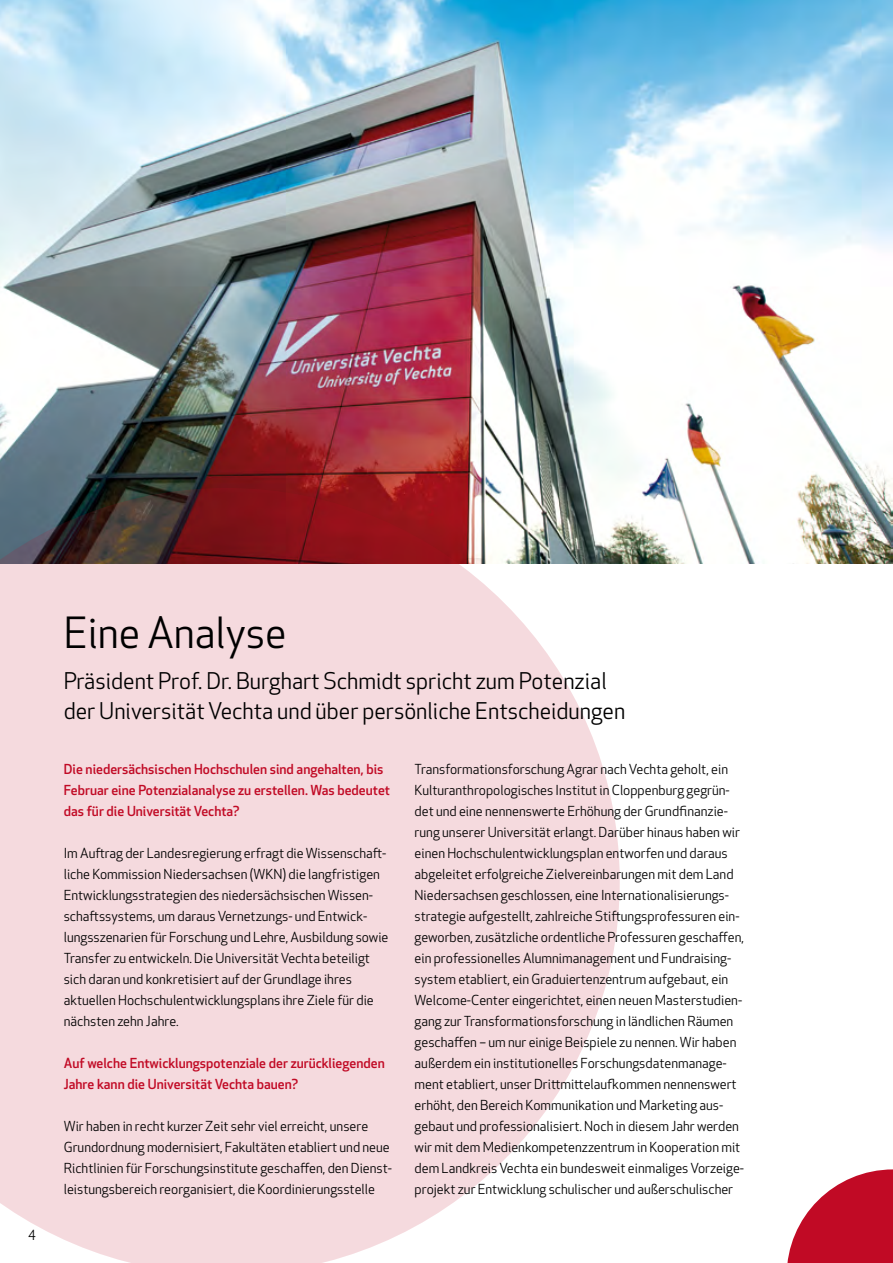
<style>
.page{position:relative;width:893px;height:1263px;background:#fff}
.page>*{position:absolute;margin:0;border:0;box-sizing:border-box;transform-origin:0 0}
.t1{font:42px "Apex New";color:#000}
.t2{font:22.5px/30px "Apex New";color:#000}
.t3{font:13.5px/21px "Apex New";color:#000}
.t4{font:500 13.5px/21px "Apex New";color:#c10a25}
</style>
<div class="page">
<svg style="left:787px;top:1169px;width:106px;height:94px"></svg>
<img style="left:0;top:0;width:893px;height:564px">
<svg style="left:0;top:488px;width:620px;height:775px;background:#eacfd2"></svg>
<p class="t3" style="left:28px;top:1225px;width:9px">4</p>
<h1 class="t1" style="left:64px;top:606px;width:224px">Eine Analyse</h1>
<h2 class="t2" style="left:64px;top:666px;width:563px">Präsident Prof. Dr. Burghart Schmidt spricht zum Potenzial der Universität Vechta und über persönliche Entscheidungen</h2>
<p class="t4" style="left:64px;top:758px;width:328px">Die niedersächsischen Hochschulen sind angehalten, bis<br>Februar eine Potenzialanalyse zu erstellen. Was bedeutet das für die Universität Vechta?</p>
<p class="t3" style="left:64px;top:842px;width:326px">Im Auftrag der Landesregierung erfragt die Wissenschaft&shy;liche Kommission Niedersachsen (WKN) die langfristigen Entwicklungsstrategien des niedersächsischen Wissen&shy;schaftssystems, um daraus Vernetzungs- und Entwick&shy;lungsszenarien für Forschung und Lehre, Ausbildung sowie Transfer zu entwickeln. Die Universität Vechta beteiligt sich daran und konkretisiert auf der Grundlage ihres aktuellen Hochschulentwicklungsplans ihre Ziele für die nächsten zehn Jahre.</p>
<p class="t4" style="left:64px;top:1052px;width:322px">Auf welche Entwicklungspotenziale der zurückliegenden<br>Jahre kann die Universität Vechta bauen?</p>
<p class="t3" style="left:64px;top:1115px;width:330px">Wir haben in recht kurzer Zeit sehr viel erreicht, unsere Grundordnung modernisiert, Fakultäten etabliert und neue Richtlinien für Forschungsinstitute geschaffen, den Dienst&shy;leistungsbereich reorganisiert, die Koordinierungsstelle</p>
<p class="t3" style="left:415px;top:758px;width:331px">Transformationsforschung Agrar nach Vechta geholt, ein Kulturanthropologisches Institut in Cloppenburg gegrün&shy;det und eine nennenswerte Erhöhung der Grundfinanzie&shy;rung unserer Universität erlangt. Darüber hinaus haben wir einen Hochschulentwicklungsplan entworfen und daraus abgeleitet erfolgreiche Zielvereinbarungen mit dem Land Niedersachsen geschlossen, eine Internationalisierungs&shy;strategie aufgestellt, zahlreiche Stiftungsprofessuren ein&shy;geworben, zusätzliche ordentliche Professuren geschaffen, ein professionelles Alumnimanagement und Fundraising&shy;system etabliert, ein Graduiertenzentrum aufgebaut, ein Welcome-Center eingerichtet, einen neuen Masterstudien&shy;gang zur Transformationsforschung in ländlichen Räumen geschaffen – um nur einige Beispiele zu nennen. Wir haben außerdem ein institutionelles Forschungsdatenmanage&shy;ment etabliert, unser Drittmittelaufkommen nennenswert erhöht, den Bereich Kommunikation und Marketing aus&shy;gebaut und professionalisiert. Noch in diesem Jahr werden wir mit dem Medienkompetenzzentrum in Kooperation mit dem Landkreis Vechta ein bundesweit einmaliges Vorzeige&shy;projekt zur Entwicklung schulischer und außerschulischer</p>
</div>
